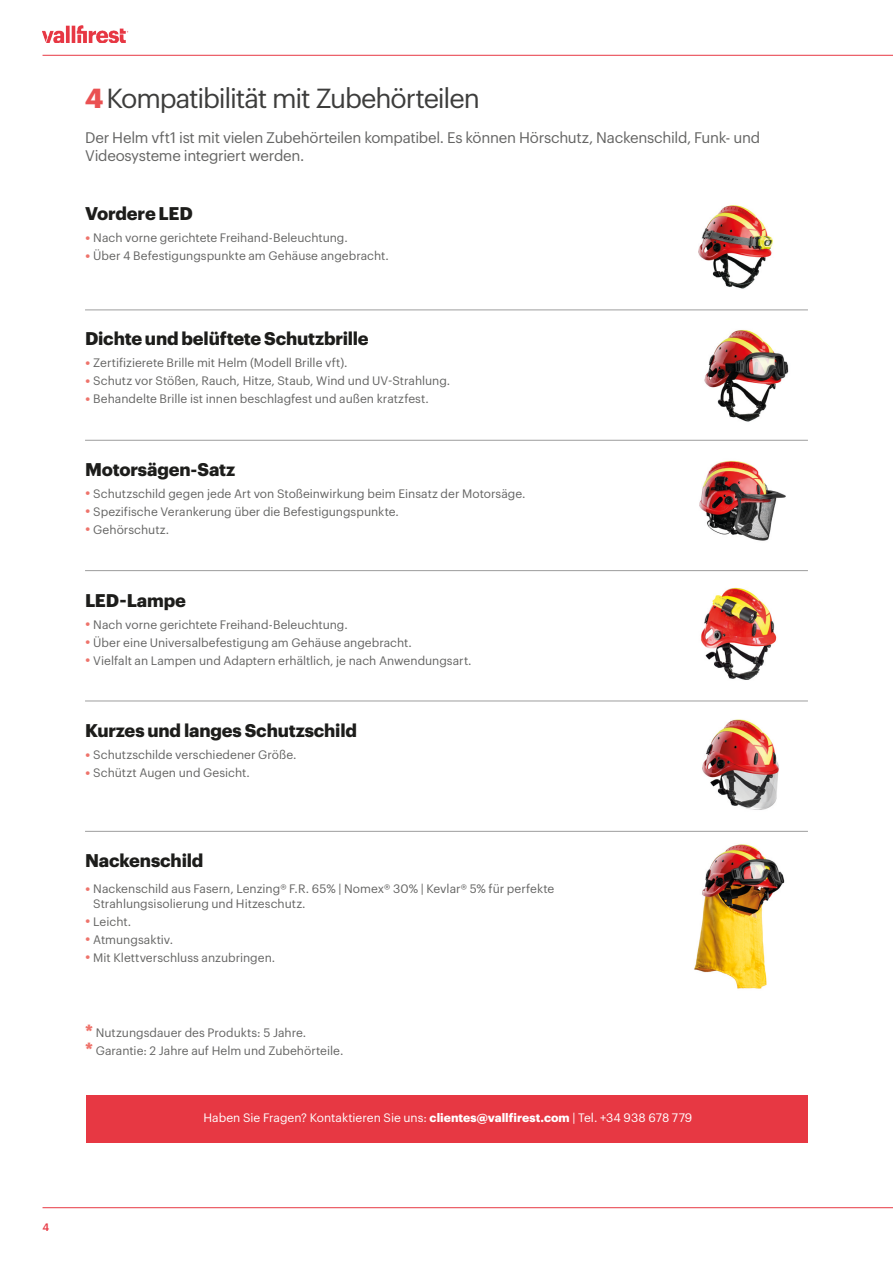
<style>
.page{position:relative;width:893px;height:1263px;background:#fff}
.page>*{position:absolute;margin:0;border:0;box-sizing:border-box;transform-origin:0 0}
.Subtitulo_Producto{font:27px "Graphik";letter-spacing:-.045em;color:#3d3d3c}
.Listado_J1_Producto{font:700 18px "Graphik";letter-spacing:-.01em;color:#1d1d1b}
.Descripcion_J1_Produ{font:15px/18px "Graphik";letter-spacing:-.02em;color:#646463}
.Listado_J1_Producto-2{font:12px/14.4px "Graphik";color:#646463}
.Titulo_listado{font:12px "Graphik";color:#fff}
.t1{font:500 10.5px "Graphik";color:#e73843}
.s1{font-weight:700;color:#ea5152}
.s2{font-weight:700;font-size:18px;color:#ee736b}
.s3{font-weight:700}
</style>
<div class="page">
<hr style="left:43px;top:55px;width:850px;height:1px;background:#e73843">
<img style="left:43px;top:26px;width:85px;height:17px">
<hr style="left:43px;top:1207px;width:850px;height:1px;background:#e73843">
<div style="left:86px;top:1095px;width:721px;height:47px;background:#e73843"></div>
<img style="left:694px;top:844px;width:91px;height:145px">
<img style="left:698px;top:205px;width:75px;height:84px">
<img style="left:696px;top:325px;width:100px;height:99px;border-radius:50px">
<img style="left:699px;top:460px;width:87px;height:81px">
<img style="left:689px;top:584px;width:100px;height:99px;border-radius:50px">
<img style="left:702px;top:719px;width:77px;height:91px">
<hr style="left:85px;top:310px;width:723px;height:1px;background:#9d9d9d">
<hr style="left:85px;top:440px;width:723px;height:1px;background:#9d9d9d">
<hr style="left:85px;top:570px;width:723px;height:1px;background:#9d9d9d">
<hr style="left:85px;top:701px;width:723px;height:1px;background:#9d9d9d">
<hr style="left:85px;top:831px;width:723px;height:1px;background:#9d9d9d">
<p class="Subtitulo_Producto" style="left:85px;top:78px;width:396px"><span class="s1">4</span> Kompatibilität mit Zubehörteilen</p>
<p class="Descripcion_J1_Produ" style="left:85px;top:128px;width:677px">Der Helm vft1 ist mit vielen Zubehörteilen kompatibel. Es können Hörschutz, Nackenschild, Funk- und<br>Videosysteme integriert werden.</p>
<p class="Listado_J1_Producto" style="left:85px;top:200px;width:109px">Vordere LED</p>
<p class="Listado_J1_Producto-2" style="left:85px;top:230px;width:264px"><span class="s2">·</span> Nach vorne gerichtete Freihand-Beleuchtung.</p>
<p class="Listado_J1_Producto-2" style="left:85px;top:248px;width:305px"><span class="s2">·</span> Über 4 Befestigungspunkte am Gehäuse angebracht.</p>
<p class="Listado_J1_Producto" style="left:85px;top:325px;width:285px">Dichte und belüftete Schutzbrille</p>
<p class="Listado_J1_Producto-2" style="left:85px;top:355px;width:264px"><span class="s2">·</span> Zertifizierete Brille mit Helm (Modell Brille vft).</p>
<p class="Listado_J1_Producto-2" style="left:85px;top:373px;width:367px"><span class="s2">·</span> Schutz vor Stößen, Rauch, Hitze, Staub, Wind und UV-Strahlung.</p>
<p class="Listado_J1_Producto-2" style="left:85px;top:391px;width:345px"><span class="s2">·</span> Behandelte Brille ist innen beschlagfest und außen kratzfest.</p>
<p class="Listado_J1_Producto" style="left:85px;top:455px;width:152px">Motorsägen-Satz</p>
<p class="Listado_J1_Producto-2" style="left:85px;top:485px;width:442px"><span class="s2">·</span> Schutzschild gegen jede Art von Stoßeinwirkung beim Einsatz der Motorsäge.</p>
<p class="Listado_J1_Producto-2" style="left:85px;top:503px;width:315px"><span class="s2">·</span> Spezifische Verankerung über die Befestigungspunkte.</p>
<p class="Listado_J1_Producto-2" style="left:85px;top:521px;width:86px"><span class="s2">·</span> Gehörschutz.</p>
<p class="Listado_J1_Producto" style="left:85px;top:586px;width:102px">LED-Lampe</p>
<p class="Listado_J1_Producto-2" style="left:85px;top:616px;width:264px"><span class="s2">·</span> Nach vorne gerichtete Freihand-Beleuchtung.</p>
<p class="Listado_J1_Producto-2" style="left:85px;top:634px;width:328px"><span class="s2">·</span> Über eine Universalbefestigung am Gehäuse angebracht.</p>
<p class="Listado_J1_Producto-2" style="left:85px;top:652px;width:388px"><span class="s2">·</span> Vielfalt an Lampen und Adaptern erhältlich, je nach Anwendungsart.</p>
<p class="Listado_J1_Producto" style="left:85px;top:717px;width:273px">Kurzes und langes Schutzschild</p>
<p class="Listado_J1_Producto-2" style="left:85px;top:747px;width:213px"><span class="s2">·</span> Schutzschilde verschiedener Größe.</p>
<p class="Listado_J1_Producto-2" style="left:85px;top:765px;width:166px"><span class="s2">·</span> Schützt Augen und Gesicht.</p>
<p class="Listado_J1_Producto" style="left:85px;top:847px;width:120px">Nackenschild</p>
<p class="Listado_J1_Producto-2" style="left:93px;top:881px;width:463px;text-indent:-8px"><span class="s2">·</span> Nackenschild aus Fasern, Lenzing® F.R. 65% | Nomex® 30% | Kevlar® 5% für perfekte<br>Strahlungsisolierung und Hitzeschutz.</p>
<p class="Listado_J1_Producto-2" style="left:85px;top:913px;width:48px"><span class="s2">·</span> Leicht.</p>
<p class="Listado_J1_Producto-2" style="left:85px;top:931px;width:90px"><span class="s2">·</span> Atmungsaktiv.</p>
<p class="Listado_J1_Producto-2" style="left:85px;top:949px;width:192px"><span class="s2">·</span> Mit Klettverschluss anzubringen.</p>
<p class="Listado_J1_Producto-2" style="left:85px;top:1024px;width:223px"><span class="s2">*</span> Nutzungsdauer des Produkts: 5 Jahre.</p>
<p class="Listado_J1_Producto-2" style="left:85px;top:1042px;width:260px"><span class="s2">*</span> Garantie: 2 Jahre auf Helm und Zubehörteile.</p>
<p class="Titulo_listado" style="left:203px;top:1108px;width:490px">Haben Sie Fragen? Kontaktieren Sie uns: <span class="s3">clientes@vallfirest.com</span> | Tel. +34 938 678 779</p>
<p class="t1" style="left:43px;top:1221px;width:8px">4</p>
</div>
